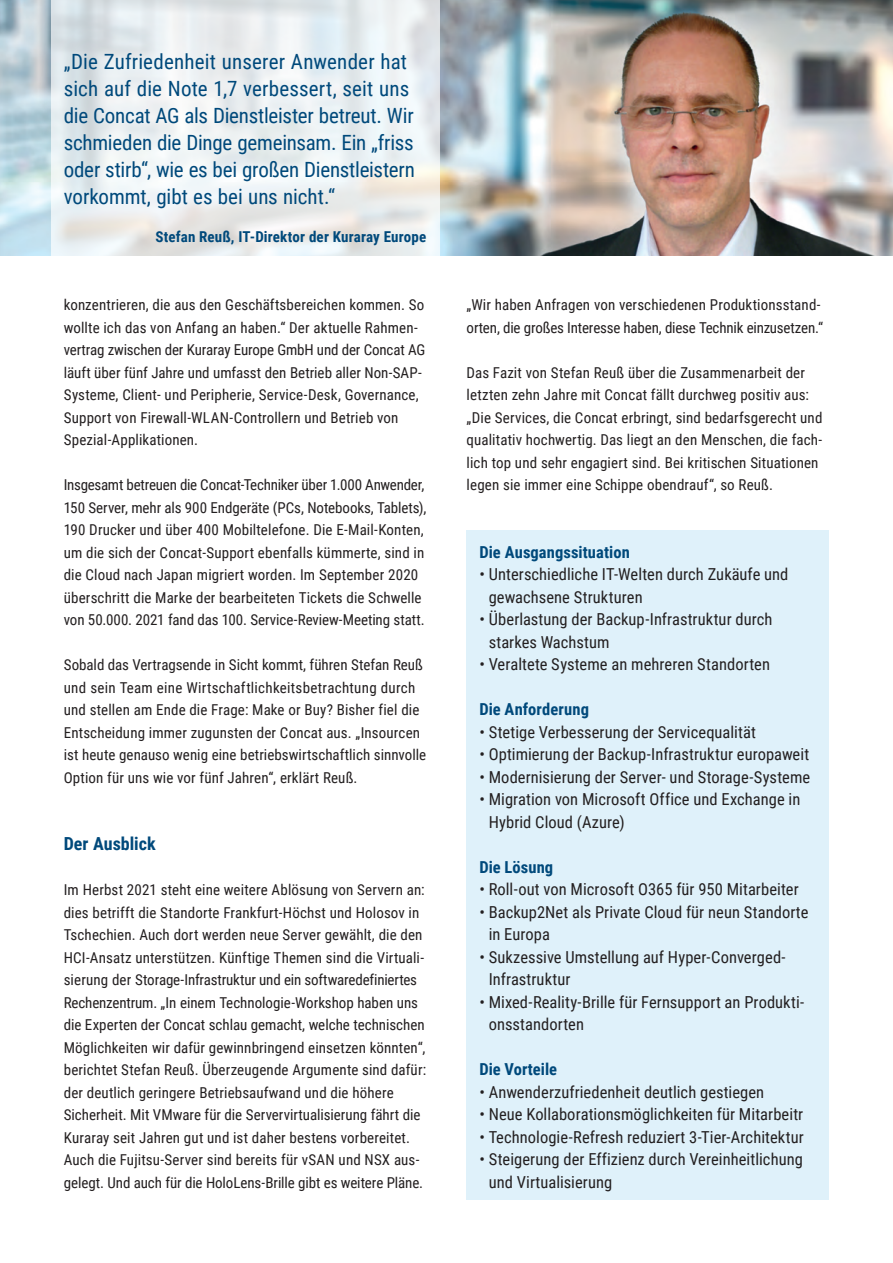
<style>
.page{position:relative;width:893px;height:1263px;background:#fff}
.page>*{position:absolute;margin:0;border:0;box-sizing:border-box;transform-origin:0 0}
.t1{font:21px/27px "Roboto Condensed";letter-spacing:-.005em;color:#00497b}
.t2{font:700 18px "Roboto Condensed";color:#00497b}
.t3{font:16.5px/22.5px "Roboto Condensed";letter-spacing:.005em;color:#231f20}
.t4{font:700 16.5px "Roboto Condensed";letter-spacing:.005em;color:#00497b}
.t5{font:15px/22.5px "Roboto Condensed";letter-spacing:.005em;color:#231f20}
.t6{font:700 15px "Roboto Condensed";letter-spacing:.01em;color:#00497b}
</style>
<div class="page">
<img style="left:0;top:0;width:893px;height:255px">
<svg style="left:51px;top:0;width:388px;height:17px;background:#e0e6e9"></svg>
<svg style="left:28px;top:17px;width:433px;height:239px"></svg>
<div style="left:467px;top:530px;width:362px;height:669px;background:#dff1fa"></div>
<p class="t1" style="left:64px;top:48px;width:353px">„Die Zufriedenheit unserer Anwender hat sich auf die Note 1,7 verbessert, seit uns die Concat AG als Dienstleister betreut. Wir schmieden die Dinge gemeinsam. Ein „friss oder stirb“, wie es bei großen Dienstleistern vorkommt, gibt es bei uns nicht.“</p>
<p class="t6" style="left:155px;top:226px;width:273px">Stefan Reuß, IT-Direktor der Kuraray Europe</p>
<p class="t5" style="left:64px;top:293px;width:363px">konzentrieren, die aus den Geschäftsbereichen kommen. So wollte ich das von Anfang an haben.“ Der aktuelle Rahmen&shy;vertrag zwischen der Kuraray Europe GmbH und der Concat AG läuft über fünf Jahre und umfasst den Betrieb aller Non-SAP-Systeme, Client- und Peripherie, Service-Desk, Governance, Support von Firewall-WLAN-Controllern und Betrieb von Spezial-Applikationen.</p>
<p class="t5" style="left:64px;top:473px;width:364px">Insgesamt betreuen die Concat-Techniker über 1.000 Anwender, 150 Server, mehr als 900 Endgeräte (PCs, Notebooks, Tablets), 190 Drucker und über 400 Mobiltelefone. Die E-Mail-Konten, um die sich der Concat-Support ebenfalls kümmerte, sind in die Cloud nach Japan migriert worden. Im September 2020 überschritt die Marke der bearbeiteten Tickets die Schwelle von 50.000. 2021 fand das 100. Service-Review-Meeting statt.</p>
<p class="t5" style="left:64px;top:653px;width:364px">Sobald das Vertragsende in Sicht kommt, führen Stefan Reuß und sein Team eine Wirtschaftlichkeitsbetrachtung durch und stellen am Ende die Frage: Make or Buy? Bisher fiel die Entscheidung immer zugunsten der Concat aus. „Insourcen ist heute genauso wenig eine betriebswirtschaftlich sinnvolle Option für uns wie vor fünf Jahren“, erklärt Reuß.</p>
<p class="t2" style="left:64px;top:831px;width:94px">Der Ausblick</p>
<p class="t5" style="left:64px;top:878px;width:364px">Im Herbst 2021 steht eine weitere Ablösung von Servern an: dies betrifft die Standorte Frankfurt-Höchst und Holosov in Tschechien. Auch dort werden neue Server gewählt, die den HCI-Ansatz unterstützen. Künftige Themen sind die Virtuali&shy;sierung der Storage-Infrastruktur und ein softwaredefiniertes Rechenzentrum. „In einem Technologie-Workshop haben uns die Experten der Concat schlau gemacht, welche technischen Möglichkeiten wir dafür gewinnbringend einsetzen könnten“, berichtet Stefan Reuß. Überzeugende Argumente sind dafür: der deutlich geringere Betriebsaufwand und die höhere Sicherheit. Mit VMware für die Servervirtualisierung fährt die Kuraray seit Jahren gut und ist daher bestens vorbereitet.<br>Auch die Fujitsu-Server sind bereits für vSAN und NSX aus&shy;gelegt. Und auch für die HoloLens-Brille gibt es weitere Pläne.</p>
<p class="t5" style="left:467px;top:293px;width:358px">„Wir haben Anfragen von verschiedenen Produktionsstand&shy;orten, die großes Interesse haben, diese Technik einzusetzen.“</p>
<p class="t5" style="left:467px;top:360px;width:357px">Das Fazit von Stefan Reuß über die Zusammenarbeit der letzten zehn Jahre mit Concat fällt durchweg positiv aus: „Die Services, die Concat erbringt, sind bedarfsgerecht und qualitativ hochwertig. Das liegt an den Menschen, die fach&shy;lich top und sehr engagiert sind. Bei kritischen Situationen legen sie immer eine Schippe obendrauf“, so Reuß.</p>
<p class="t4" style="left:479px;top:540px;width:152px">Die Ausgangssituation</p>
<p class="t3" style="left:489px;top:562px;width:301px;text-indent:-9px">• Unterschiedliche IT-Welten durch Zukäufe und gewachsene Strukturen</p>
<p class="t3" style="left:489px;top:607px;width:285px;text-indent:-9px">• Überlastung der Backup-Infrastruktur durch starkes Wachstum</p>
<p class="t3" style="left:479px;top:652px;width:292px">• Veraltete Systeme an mehreren Standorten</p>
<p class="t4" style="left:479px;top:698px;width:111px">Die Anforderung</p>
<p class="t3" style="left:479px;top:720px;width:278px">• Stetige Verbesserung der Servicequalität</p>
<p class="t3" style="left:479px;top:742px;width:331px">• Optimierung der Backup-Infrastruktur europaweit</p>
<p class="t3" style="left:479px;top:765px;width:332px">• Modernisierung der Server- und Storage-Systeme</p>
<p class="t3" style="left:489px;top:787px;width:313px;text-indent:-9px">• Migration von Microsoft Office und Exchange in<br>Hybrid Cloud (Azure)</p>
<p class="t4" style="left:479px;top:855px;width:75px">Die Lösung</p>
<p class="t3" style="left:479px;top:877px;width:321px">• Roll-out von Microsoft O365 für 950 Mitarbeiter</p>
<p class="t3" style="left:489px;top:900px;width:321px;text-indent:-9px">• Backup2Net als Private Cloud für neun Standorte in Europa</p>
<p class="t3" style="left:489px;top:945px;width:298px;text-indent:-9px">• Sukzessive Umstellung auf Hyper-Converged-<br>Infrastruktur</p>
<p class="t3" style="left:489px;top:990px;width:317px;text-indent:-9px">• Mixed-Reality-Brille für Fernsupport an Produkti&shy;onsstandorten</p>
<p class="t4" style="left:479px;top:1058px;width:79px">Die Vorteile</p>
<p class="t3" style="left:479px;top:1080px;width:286px">• Anwenderzufriedenheit deutlich gestiegen</p>
<p class="t3" style="left:479px;top:1102px;width:325px">• Neue Kollaborationsmöglichkeiten für Mitarbeitr</p>
<p class="t3" style="left:479px;top:1125px;width:326px">• Technologie-Refresh reduziert 3-Tier-Architektur</p>
<p class="t3" style="left:489px;top:1147px;width:316px;text-indent:-9px">• Steigerung der Effizienz durch Vereinheitlichung und Virtualisierung</p>
</div>
